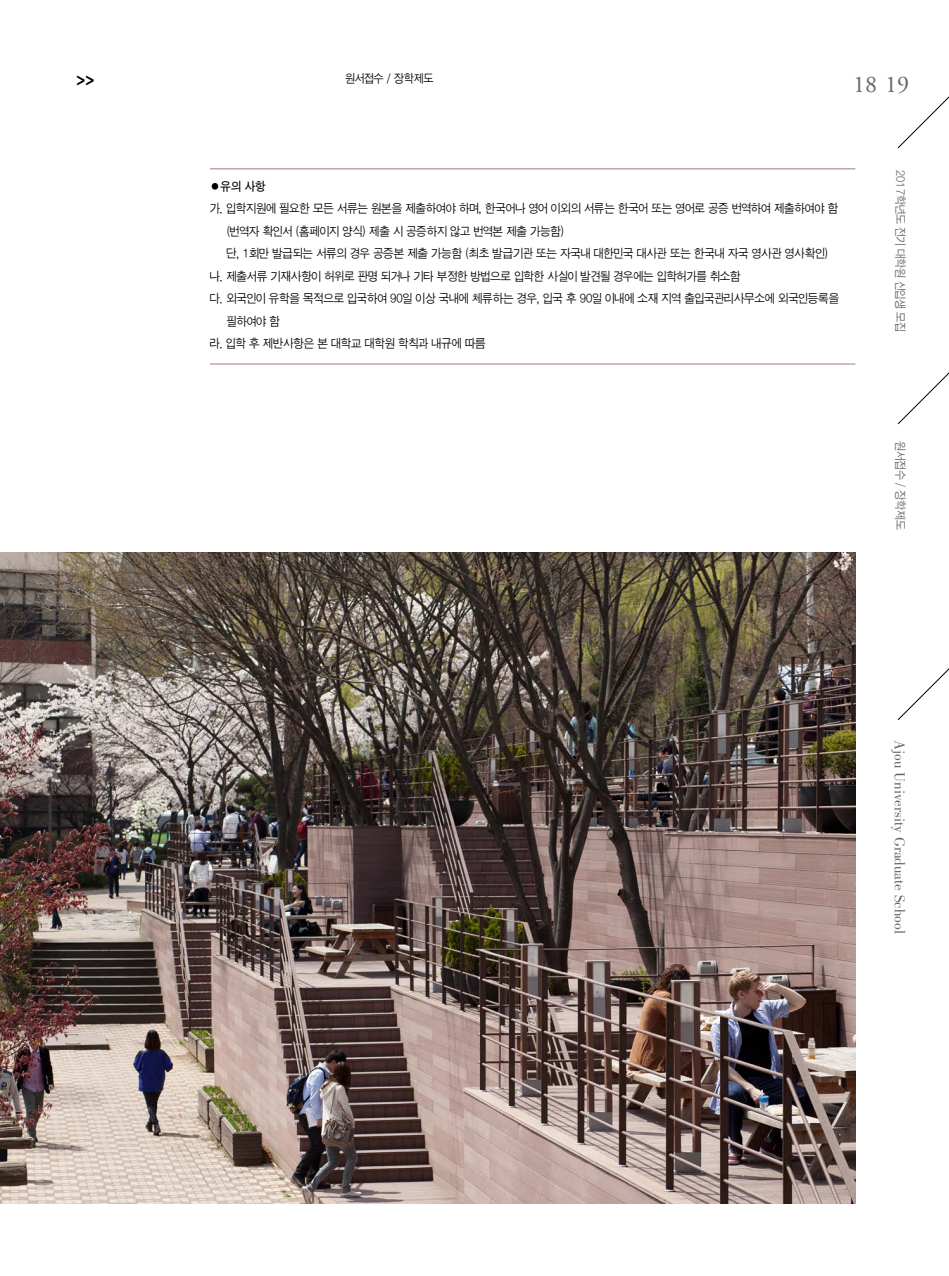
<style>
.page{position:relative;width:949px;height:1276px;background:#fff}
.page>*{position:absolute;margin:0;border:0;box-sizing:border-box;transform-origin:0 0}
.t1{font:24px "Adobe Garamond Pro";color:#666464}
.t2{font:700 condensed 18px "Univers";color:#000}
.t3{font:15px "Bodoni Std";color:#666464}
.t4{font:300 12.3px "SD Gothic Std";color:#000;scale:.95 1}
.t5{font:500 12.3px "SD Gothic Std";color:#000;scale:.95 1}
.t6{font:300 12px "SD Gothic Std";letter-spacing:-.005em;color:#666464;scale:.95 1}
.t7{font:300 12px "SD Gothic Std";letter-spacing:-.005em;color:#000;scale:.95 1}
</style>
<div class="page">
<svg style="left:897px;top:97px;width:51px;height:52px"></svg>
<svg style="left:897px;top:373px;width:51px;height:51px"></svg>
<svg style="left:897px;top:669px;width:51px;height:51px"></svg>
<hr style="left:210px;top:168px;width:645px;height:1px;background:#a17399">
<hr style="left:210px;top:364px;width:645px;height:1px;background:#a17399">
<img style="left:0;top:553px;width:855px;height:650px">
<h2 class="t2" style="left:77px;top:67px;width:19px">&gt;&gt;</h2>
<p class="t7" style="left:345px;top:72px;width:95px">원서접수 / 장학제도</p>
<h1 class="t1" style="left:853px;top:70px;width:57px">18 19</h1>
<p class="t5" style="left:210px;top:180px;width:60px">●유의 사항</p>
<p class="t4" style="left:210px;top:202px;width:662px">가. 입학지원에 필요한 모든 서류는 원본을 제출하여야 하며, 한국어나 영어 이외의 서류는 한국어 또는 영어로 공증 번역하여 제출하여야 함</p>
<p class="t4" style="left:226px;top:225px;width:357px">(번역자 확인서 (홈페이지 양식) 제출 시 공증하지 않고 번역본 제출 가능함)</p>
<p class="t4" style="left:226px;top:247px;width:634px">단, 1회만 발급되는 서류의 경우 공증본 제출 가능함 (최초 발급기관 또는 자국내 대한민국 대사관 또는 한국내 자국 영사관 영사확인)</p>
<p class="t4" style="left:210px;top:270px;width:560px">나. 제출서류 기재사항이 허위로 판명 되거나 기타 부정한 방법으로 입학한 사실이 발견될 경우에는 입학허가를 취소함</p>
<p class="t4" style="left:210px;top:292px;width:663px">다. 외국인이 유학을 목적으로 입국하여 90일 이상 국내에 체류하는 경우, 입국 후 90일 이내에 소재 지역 출입국관리사무소에 외국인등록을</p>
<p class="t4" style="left:226px;top:315px;width:58px">필하여야 함</p>
<p class="t4" style="left:210px;top:337px;width:291px">라. 입학 후 제반사항은 본 대학교 대학원 학칙과 내규에 따름</p>
<p class="t6" style="left:906px;top:170px;width:172px;rotate:90deg">2017학년도 전기 대학원 신입생 모집</p>
<p class="t6" style="left:906px;top:441px;width:95px;rotate:90deg">원서접수 / 장학제도</p>
<p class="t3" style="left:907px;top:740px;width:195px;rotate:90deg">Ajou University Graduate School</p>
</div>
